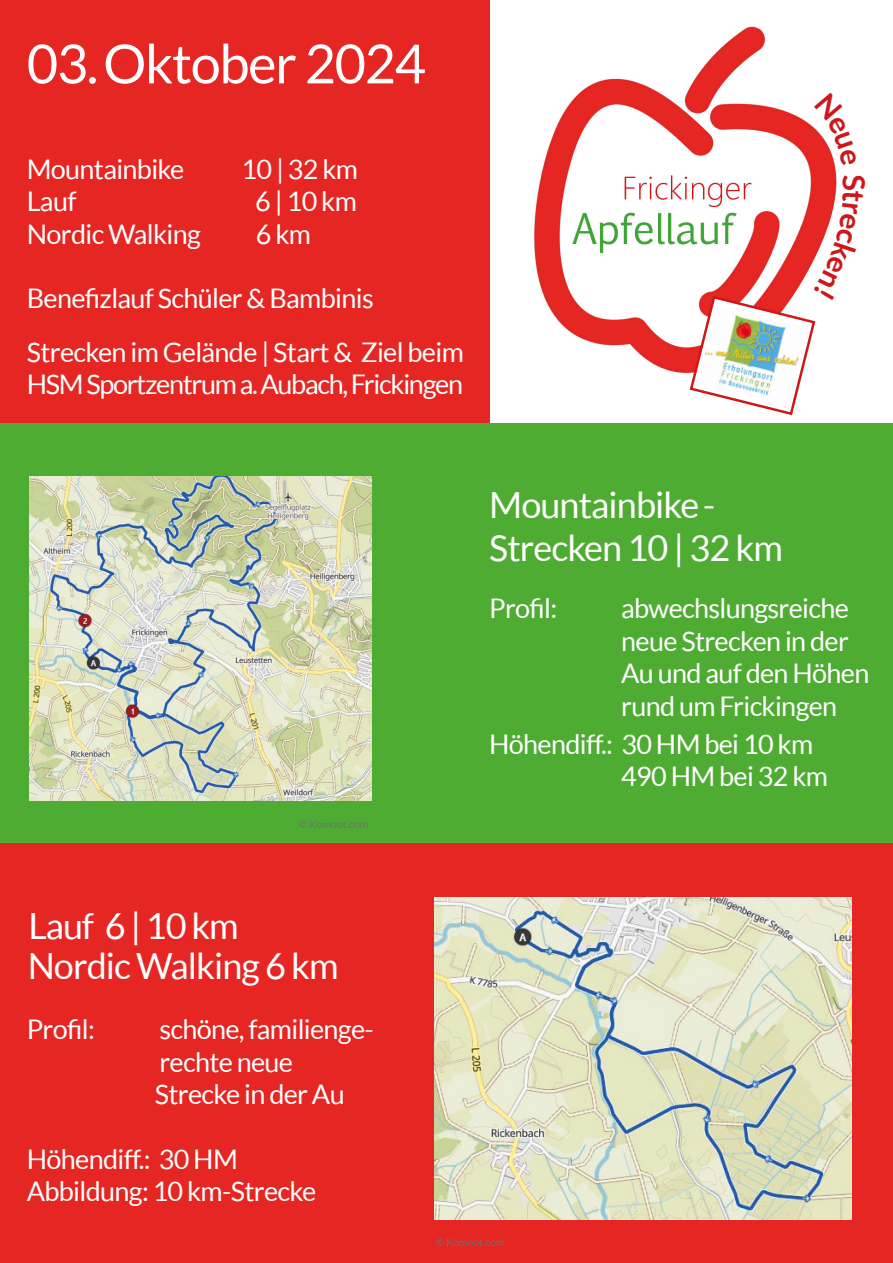
<style>
.page{position:relative;width:893px;height:1263px;background:#fff}
.page>*{position:absolute;margin:0;border:0;box-sizing:border-box;transform-origin:0 0}
.t1{font:54px "Lato";letter-spacing:-.025em;color:#fff}
.t2{font:36px/43.2px "Lato";letter-spacing:-.025em;color:#fff}
.t3{font:27px/32.4px "Lato";letter-spacing:-.025em;color:#fff}
.t4{font:27px/32.4px "Lato";letter-spacing:-.05em;color:#fff}
.t5{font:10.5px "Lato";color:#70706f}
</style>
<div class="page">
<div style="left:0;top:418px;width:893px;height:434px;background:#4fac33"></div>
<div style="left:0;top:843px;width:893px;height:420px;background:#e52622"></div>
<img style="left:489px;top:0;width:404px;height:422px">
<div style="left:0;top:0;width:489px;height:422px;background:#e52622"></div>
<img style="left:30px;top:476px;width:342px;height:324px">
<img style="left:435px;top:897px;width:417px;height:322px">
<svg style="left:814px;top:92px;width:43px;height:73px"></svg>
<svg style="left:688px;top:175px;width:177px;height:242px"></svg>
<p class="t1" style="left:27px;top:34px;width:401px">03. Oktober 2024</p>
<p class="t3" style="left:27px;top:153px;width:159px">Mountainbike</p>
<p class="t3" style="left:241px;top:153px;width:118px">10 | 32 km</p>
<p class="t3" style="left:27px;top:185px;width:51px">Lauf</p>
<p class="t3" style="left:255px;top:185px;width:103px">6 | 10 km</p>
<p class="t3" style="left:27px;top:217px;width:176px">Nordic Walking</p>
<p class="t3" style="left:256px;top:217px;width:57px">6 km</p>
<p class="t3" style="left:27px;top:282px;width:348px">Benefizlauf Schüler &amp; Bambinis</p>
<p class="t4" style="left:27px;top:336px;width:439px">Strecken im Gelände | Start &amp; Ziel beim<br>HSM Sportzentrum a. Aubach, Frickingen</p>
<p class="t2" style="left:28px;top:904px;width:212px">Lauf 6 | 10 km</p>
<p class="t5" style="left:299px;top:818px;width:71px">© Komoot.com</p>
<p class="t2" style="left:28px;top:944px;width:312px">Nordic Walking 6 km</p>
<p class="t3" style="left:27px;top:1013px;width:70px">Profil:</p>
<p class="t3" style="left:155px;top:1013px;width:220px">schöne, familienge&shy;rechte neue<br>Strecke in der Au</p>
<p class="t3" style="left:27px;top:1142px;width:213px">Höhendiff.: 30 HM</p>
<p class="t3" style="left:27px;top:1175px;width:291px">Abbildung: 10 km-Strecke</p>
<p class="t2" style="left:489px;top:483px;width:295px">Mountainbike -<br>Strecken 10 | 32 km</p>
<p class="t3" style="left:489px;top:592px;width:70px">Profil:</p>
<p class="t3" style="left:621px;top:592px;width:250px">abwechslungsreiche neue Strecken in der<br>Au und auf den Höhen rund um Frickingen</p>
<p class="t3" style="left:621px;top:728px;width:208px;text-indent:-132px">Höhendiff.: 30 HM bei 10 km<br>490 HM bei 32 km</p>
<p class="t5" style="left:436px;top:1236px;width:71px">© Komoot.com</p>
</div>
